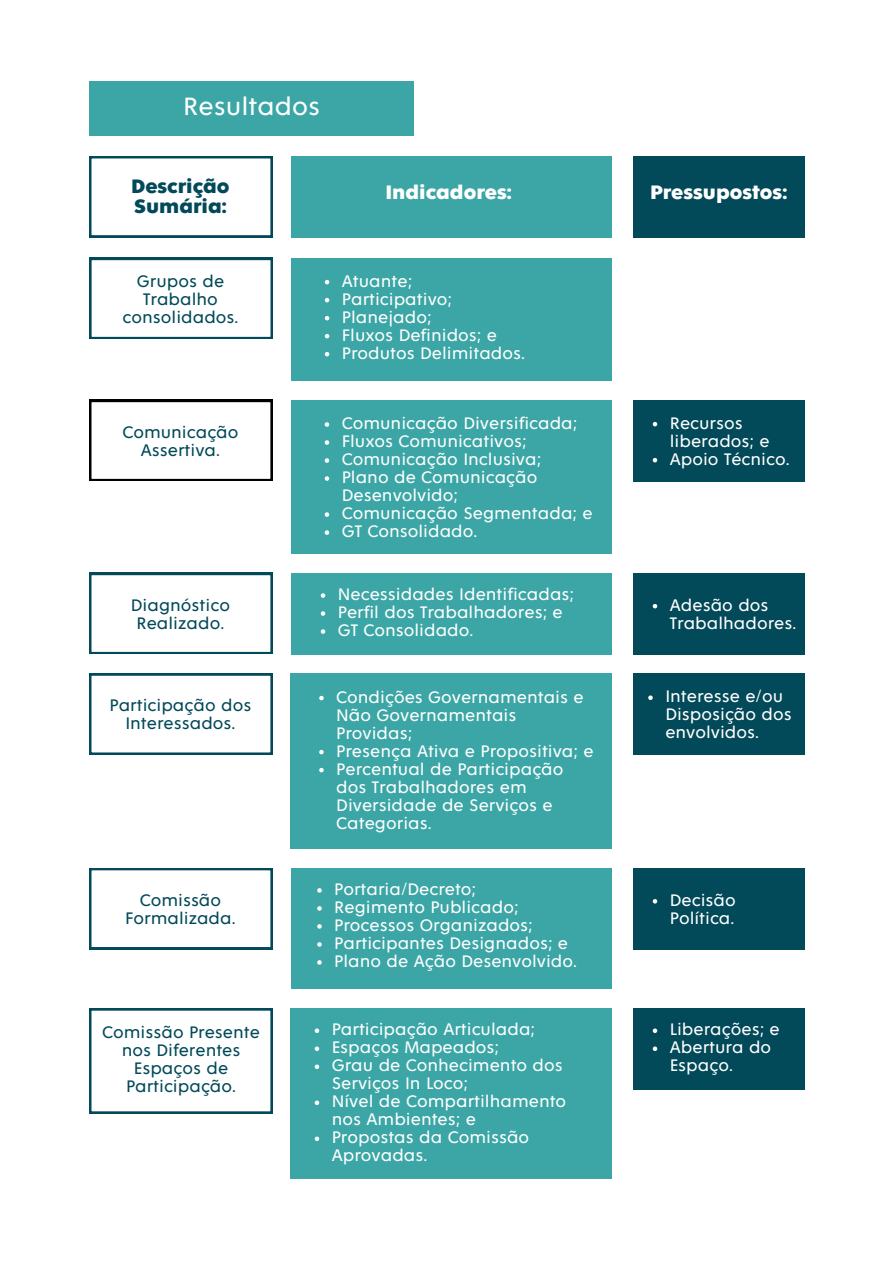
<style>
.page{position:relative;width:894px;height:1264px;background:#fff}
.page>*{position:absolute;margin:0;border:0;box-sizing:border-box;transform-origin:0 0}
.t1{font:27px "Fenomen Sans";color:#fff}
.t2{font:700 21px "Fenomen Sans";color:#fff}
.t3{font:700 21px/20.2px "Fenomen Sans";color:#024959}
.t4{font:18px/18px "Fenomen Sans";color:#fff}
.t5{font:18px/18px "Fenomen Sans";color:#024959;text-align:center}
</style>
<div class="page">
<div style="left:89px;top:82px;width:325px;height:54px;background:#3ca6a6"></div>
<svg style="left:89px;top:258px;width:184px;height:81px"></svg>
<div style="left:291px;top:258px;width:320px;height:123px;background:#3ca6a6"></div>
<svg style="left:325px;top:280px;width:4px;height:4px"></svg>
<svg style="left:325px;top:298px;width:4px;height:4px"></svg>
<svg style="left:325px;top:316px;width:4px;height:4px"></svg>
<svg style="left:325px;top:334px;width:4px;height:4px"></svg>
<svg style="left:325px;top:352px;width:4px;height:4px"></svg>
<svg style="left:89px;top:400px;width:183px;height:81px"></svg>
<div style="left:291px;top:400px;width:320px;height:153px;background:#3ca6a6"></div>
<svg style="left:324px;top:422px;width:5px;height:5px"></svg>
<svg style="left:324px;top:440px;width:5px;height:5px"></svg>
<svg style="left:324px;top:458px;width:5px;height:5px"></svg>
<svg style="left:324px;top:476px;width:5px;height:5px"></svg>
<svg style="left:324px;top:512px;width:5px;height:5px"></svg>
<svg style="left:324px;top:530px;width:5px;height:5px"></svg>
<div style="left:633px;top:400px;width:170px;height:81px;background:#024959"></div>
<svg style="left:652px;top:422px;width:5px;height:4px"></svg>
<svg style="left:652px;top:458px;width:5px;height:4px"></svg>
<svg style="left:89px;top:573px;width:183px;height:81px"></svg>
<div style="left:291px;top:573px;width:320px;height:81px;background:#3ca6a6"></div>
<svg style="left:321px;top:593px;width:4px;height:5px"></svg>
<svg style="left:321px;top:611px;width:4px;height:5px"></svg>
<svg style="left:321px;top:629px;width:4px;height:5px"></svg>
<div style="left:633px;top:573px;width:170px;height:81px;background:#024959"></div>
<svg style="left:652px;top:604px;width:5px;height:4px"></svg>
<svg style="left:89px;top:673px;width:183px;height:81px"></svg>
<div style="left:291px;top:673px;width:320px;height:175px;background:#3ca6a6"></div>
<svg style="left:319px;top:695px;width:4px;height:5px"></svg>
<svg style="left:319px;top:749px;width:4px;height:5px"></svg>
<svg style="left:319px;top:767px;width:4px;height:5px"></svg>
<div style="left:633px;top:673px;width:170px;height:81px;background:#024959"></div>
<svg style="left:648px;top:695px;width:4px;height:5px"></svg>
<svg style="left:89px;top:868px;width:183px;height:81px"></svg>
<div style="left:291px;top:868px;width:320px;height:121px;background:#3ca6a6"></div>
<svg style="left:317px;top:888px;width:4px;height:4px"></svg>
<svg style="left:317px;top:906px;width:4px;height:4px"></svg>
<svg style="left:317px;top:924px;width:4px;height:4px"></svg>
<svg style="left:317px;top:942px;width:4px;height:4px"></svg>
<svg style="left:317px;top:960px;width:4px;height:4px"></svg>
<div style="left:633px;top:868px;width:170px;height:81px;background:#024959"></div>
<svg style="left:652px;top:899px;width:5px;height:4px"></svg>
<svg style="left:89px;top:1008px;width:183px;height:105px"></svg>
<div style="left:291px;top:1008px;width:320px;height:170px;background:#3ca6a6"></div>
<svg style="left:314px;top:1028px;width:5px;height:5px"></svg>
<svg style="left:314px;top:1046px;width:5px;height:5px"></svg>
<svg style="left:314px;top:1064px;width:5px;height:5px"></svg>
<svg style="left:314px;top:1100px;width:5px;height:5px"></svg>
<svg style="left:314px;top:1136px;width:5px;height:5px"></svg>
<div style="left:633px;top:1008px;width:170px;height:81px;background:#024959"></div>
<svg style="left:652px;top:1028px;width:5px;height:5px"></svg>
<svg style="left:652px;top:1046px;width:5px;height:5px"></svg>
<svg style="left:89px;top:156px;width:183px;height:81px"></svg>
<div style="left:291px;top:156px;width:320px;height:81px;background:#3ca6a6"></div>
<div style="left:633px;top:156px;width:170px;height:81px;background:#024959"></div>
<h1 class="t1" style="left:183px;top:94px;width:138px">Resultados</h1>
<p class="t3" style="left:131px;top:177px;width:100px">Descrição<br>Sumária:</p>
<p class="t2" style="left:385px;top:183px;width:128px">Indicadores:</p>
<p class="t2" style="left:649px;top:183px;width:139px">Pressupostos:</p>
<h2 class="t5" style="left:123px;top:272px;width:117px">Grupos de<br>Trabalho consolidados.</h2>
<h2 class="t4" style="left:342px;top:272px;width:72px">Atuante;</h2>
<p class="t4" style="left:342px;top:290px;width:111px">Participativo;</p>
<p class="t4" style="left:342px;top:308px;width:91px">Planejado;</p>
<p class="t4" style="left:342px;top:326px;width:157px">Fluxos Definidos; e</p>
<p class="t4" style="left:342px;top:344px;width:185px">Produtos Delimitados.</p>
<p class="t5" style="left:122px;top:423px;width:118px">Comunicação<br>Assertiva.</p>
<p class="t5" style="left:131px;top:596px;width:101px">Diagnóstico<br>Realizado.</p>
<p class="t4" style="left:342px;top:415px;width:237px">Comunicação Diversificada;</p>
<p class="t4" style="left:342px;top:433px;width:186px">Fluxos Comunicativos;</p>
<p class="t4" style="left:342px;top:451px;width:201px">Comunicação Inclusiva;</p>
<p class="t4" style="left:342px;top:469px;width:197px">Plano de Comunicação<br>Desenvolvido;</p>
<p class="t4" style="left:342px;top:505px;width:252px">Comunicação Segmentada; e</p>
<p class="t4" style="left:342px;top:523px;width:137px">GT Consolidado.</p>
<p class="t4" style="left:338px;top:586px;width:237px">Necessidades Identificadas;</p>
<p class="t4" style="left:338px;top:604px;width:226px">Perfil dos Trabalhadores; e</p>
<p class="t4" style="left:338px;top:622px;width:137px">GT Consolidado.</p>
<p class="t5" style="left:109px;top:697px;width:143px">Participação dos<br>Interessados.</p>
<p class="t4" style="left:336px;top:688px;width:249px">Condições Governamentais e<br>Não Governamentais<br>Providas;</p>
<p class="t4" style="left:336px;top:742px;width:259px">Presença Ativa e Propositiva; e</p>
<p class="t4" style="left:336px;top:760px;width:229px">Percentual de Participação dos Trabalhadores em<br>Diversidade de Serviços e<br>Categorias.</p>
<p class="t5" style="left:125px;top:891px;width:112px">Comissão<br>Formalizada.</p>
<p class="t4" style="left:334px;top:880px;width:143px">Portaria/Decreto;</p>
<p class="t4" style="left:334px;top:898px;width:186px">Regimento Publicado;</p>
<p class="t4" style="left:334px;top:916px;width:200px">Processos Organizados;</p>
<p class="t4" style="left:334px;top:934px;width:235px">Participantes Designados; e</p>
<p class="t4" style="left:334px;top:952px;width:244px">Plano de Ação Desenvolvido.</p>
<p class="t5" style="left:102px;top:1023px;width:159px">Comissão Presente nos Diferentes<br>Espaços de<br>Participação.</p>
<p class="t4" style="left:332px;top:1021px;width:205px">Participação Articulada;</p>
<p class="t4" style="left:332px;top:1039px;width:169px">Espaços Mapeados;</p>
<h2 class="t4" style="left:332px;top:1057px;width:232px">Grau de Conhecimento dos<br>Serviços In Loco;</h2>
<p class="t4" style="left:332px;top:1093px;width:236px">Nível de Compartilhamento nos Ambientes; e</p>
<p class="t4" style="left:332px;top:1129px;width:199px">Propostas da Comissão<br>Aprovadas.</p>
<p class="t4" style="left:669px;top:414px;width:101px">Recursos liberados; e</p>
<p class="t4" style="left:669px;top:450px;width:121px">Apoio Técnico.</p>
<p class="t4" style="left:669px;top:596px;width:128px">Adesão dos<br>Trabalhadores.</p>
<p class="t4" style="left:665px;top:688px;width:128px">Interesse e/ou<br>Disposição dos envolvidos.</p>
<p class="t4" style="left:669px;top:891px;width:67px">Decisão<br>Política.</p>
<p class="t4" style="left:669px;top:1021px;width:111px">Liberações; e</p>
<p class="t4" style="left:669px;top:1039px;width:103px">Abertura do<br>Espaço.</p>
</div>
